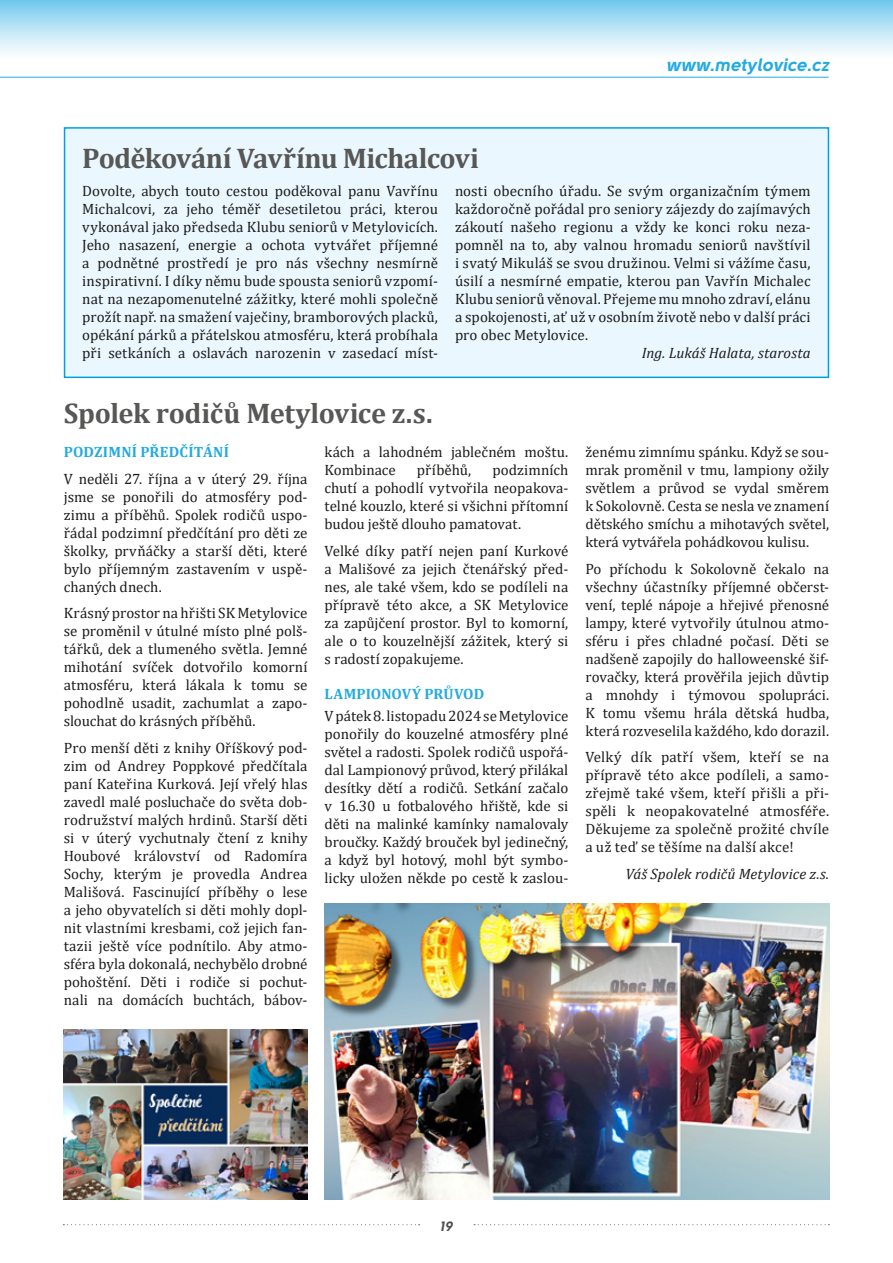
<style>
.page{position:relative;width:893px;height:1263px;background:#fff}
.page>*{position:absolute;margin:0;border:0;box-sizing:border-box;transform-origin:0 0}
.t1{font:700 28.5px "Cambria";letter-spacing:-.02em;color:#575756}
.t2{font:18px "Solomon Sans Bold Italic";letter-spacing:.01em;color:#24aae2}
.t3{font:15px/18px "Cambria";color:#1d1d1b;text-align:justify}
.t4{font:italic 15px "Cambria";color:#1d1d1b}
.t5{font:700 15px "Cambria";color:#24aae2}
.t6{font:13.5px "Solomon Sans Bold Italic";color:#4d4c4c}
</style>
<div class="page">
<div style="left:0;top:0;width:893px;height:77px;background:linear-gradient(to bottom,#7dcded,#fff)"></div>
<svg style="left:63px;top:1224px;width:357px;height:1px"></svg>
<svg style="left:474px;top:1224px;width:355px;height:1px"></svg>
<hr style="left:0;top:77px;width:828px;height:1px;background:#23abe3">
<div style="left:65px;top:128px;width:763px;height:249px;background:#ebf7fe"></div>
<div style="left:64px;top:127px;width:765px;height:251px;border:2px solid #009fe3"></div>
<img style="left:64px;top:1029px;width:244px;height:170px">
<img style="left:324px;top:904px;width:505px;height:295px">
<p class="t2" style="left:666px;top:54px;width:164px">www.metylovice.cz</p>
<h1 class="t1" style="left:82px;top:138px;width:398px">Poděkování Vavřínu Michalcovi</h1>
<p class="t3" style="left:82px;top:182px;width:357px">Dovolte, abych touto cestou poděkoval panu Vavřínu Michalcovi, za jeho téměř desetiletou práci, kterou vykonával jako předseda Klubu seniorů v Metylovicích.<br>Jeho nasazení, energie a ochota vytvářet příjemné a podnětné prostředí je pro nás všechny nesmírně inspirativní. I díky němu bude spousta seniorů vzpomí&shy;nat na nezapomenutelné zážitky, které mohli společně prožít např. na smažení vaječiny, bramborových placků, opékání párků a přátelskou atmosféru, která probíhala při setkáních a oslavách narozenin v zasedací míst-</p>
<p class="t3" style="left:455px;top:182px;width:357px">nosti obecního úřadu. Se svým organizačním týmem každoročně pořádal pro seniory zájezdy do zajímavých zákoutí našeho regionu a vždy ke konci roku neza&shy;pomněl na to, aby valnou hromadu seniorů navštívil i svatý Mikuláš se svou družinou. Velmi si vážíme času, úsilí a nesmírné empatie, kterou pan Vavřín Michalec Klubu seniorů věnoval. Přejeme mu mnoho zdraví, elánu a spokojenosti, ať už v osobním životě nebo v další práci pro obec Metylovice.</p>
<p class="t4" style="left:642px;top:343px;width:170px">Ing. Lukáš Halata, starosta</p>
<h1 class="t1" style="left:64px;top:393px;width:370px">Spolek rodičů Metylovice z.s.</h1>
<p class="t5" style="left:64px;top:441px;width:20px">Podzimní</p>
<p class="t5" style="left:140px;top:441px;width:10px">předčítání</p>
<p class="t3" style="left:64px;top:469px;width:245px">V neděli 27. října a v úterý 29. října jsme se ponořili do atmosféry pod&shy;zimu a příběhů. Spolek rodičů uspo&shy;řádal podzimní předčítání pro děti ze školky, prvňáčky a starší děti, které bylo příjemným zastavením v uspě&shy;chaných dnech.</p>
<p class="t3" style="left:64px;top:604px;width:245px">Krásný prostor na hřišti SK Metylovice se proměnil v útulné místo plné polš&shy;tářků, dek a tlumeného světla. Jemné mihotání svíček dotvořilo komorní atmosféru, která lákala k tomu se pohodlně usadit, zachumlat a zapo&shy;slouchat do krásných příběhů.</p>
<p class="t3" style="left:64px;top:738px;width:245px">Pro menší děti z knihy Oříškový pod&shy;zim od Andrey Poppkové předčítala paní Kateřina Kurková. Její vřelý hlas zavedl malé posluchače do světa dob&shy;rodružství malých hrdinů. Starší děti si v úterý vychutnaly čtení z knihy Houbové království od Radomíra Sochy, kterým je provedla Andrea Mališová. Fascinující příběhy o lese a jeho obyvatelích si děti mohly dopl&shy;nit vlastními kresbami, což jejich fan&shy;tazii ještě více podnítilo. Aby atmo&shy;sféra byla dokonalá, nechybělo drobné pohoštění. Děti i rodiče si pochut&shy;nali na domácích buchtách, bábov-</p>
<p class="t3" style="left:325px;top:443px;width:245px">kách a lahodném jablečném moštu.<br>Kombinace</p>
<p class="t3" style="left:417px;top:461px;width:56px">příběhů,</p>
<p class="t3" style="left:325px;top:461px;width:245px;text-indent:168px">podzimních chutí a pohodlí vytvořila neopakova&shy;telné kouzlo, které si všichni přítomní budou ještě dlouho pamatovat.</p>
<p class="t3" style="left:325px;top:541px;width:245px">Velké díky patří nejen paní Kurkové a Mališové za jejich čtenářský před&shy;nes, ale také všem, kdo se podíleli na přípravě této akce, a SK Metylovice za zapůjčení prostor. Byl to komorní, ale o to kouzelnější zážitek, který si s radostí zopakujeme.</p>
<p class="t5" style="left:325px;top:683px;width:20px">Lampionov</p>
<p class="t5" style="left:412px;top:683px;width:24px">ý průvod</p>
<p class="t3" style="left:325px;top:707px;width:245px">Vpátek 8. listopadu 2024 se Metylovice ponořily do kouzelné atmosféry plné světel a radosti. Spolek rodičů uspořá&shy;dal Lampionový průvod, který přilákal desítky dětí a rodičů. Setkání začalo v 16.30 u fotbalového hřiště, kde si děti na malinké kamínky namalovaly broučky. Každý brouček byl jedinečný, a když byl hotový, mohl být symbo&shy;licky uložen někde po cestě k zaslou-</p>
<p class="t3" style="left:585px;top:443px;width:245px">ženému zimnímu spánku. Když se sou&shy;mrak proměnil v tmu, lampiony ožily světlem a průvod se vydal směrem k Sokolovně. Cesta se nesla ve znamení dětského smíchu a mihotavých světel, která vytvářela pohádkovou kulisu.</p>
<p class="t3" style="left:585px;top:559px;width:245px">Po příchodu k Sokolovně čekalo na všechny účastníky příjemné občerst&shy;vení, teplé nápoje a hřejivé přenosné lampy, které vytvořily útulnou atmo&shy;sféru i přes chladné počasí. Děti se nadšeně zapojily do halloweenské šif&shy;rovačky, která prověřila jejich důvtip a mnohdy i týmovou spolupráci.<br>K tomu všemu hrála dětská hudba, která rozveselila každého, kdo dorazil.</p>
<p class="t3" style="left:585px;top:748px;width:245px">Velký dík patří všem, kteří se na přípravě této akce podíleli, a samo&shy;zřejmě také všem, kteří přišli a při&shy;spěli k neopakovatelné atmosféře.<br>Děkujeme za společně prožité chvíle a už teď se těšíme na další akce!</p>
<p class="t4" style="left:625px;top:863px;width:205px">Váš Spolek rodičů Metylovice z.s.</p>
<p class="t6" style="left:440px;top:1218px;width:14px">19</p>
</div>
